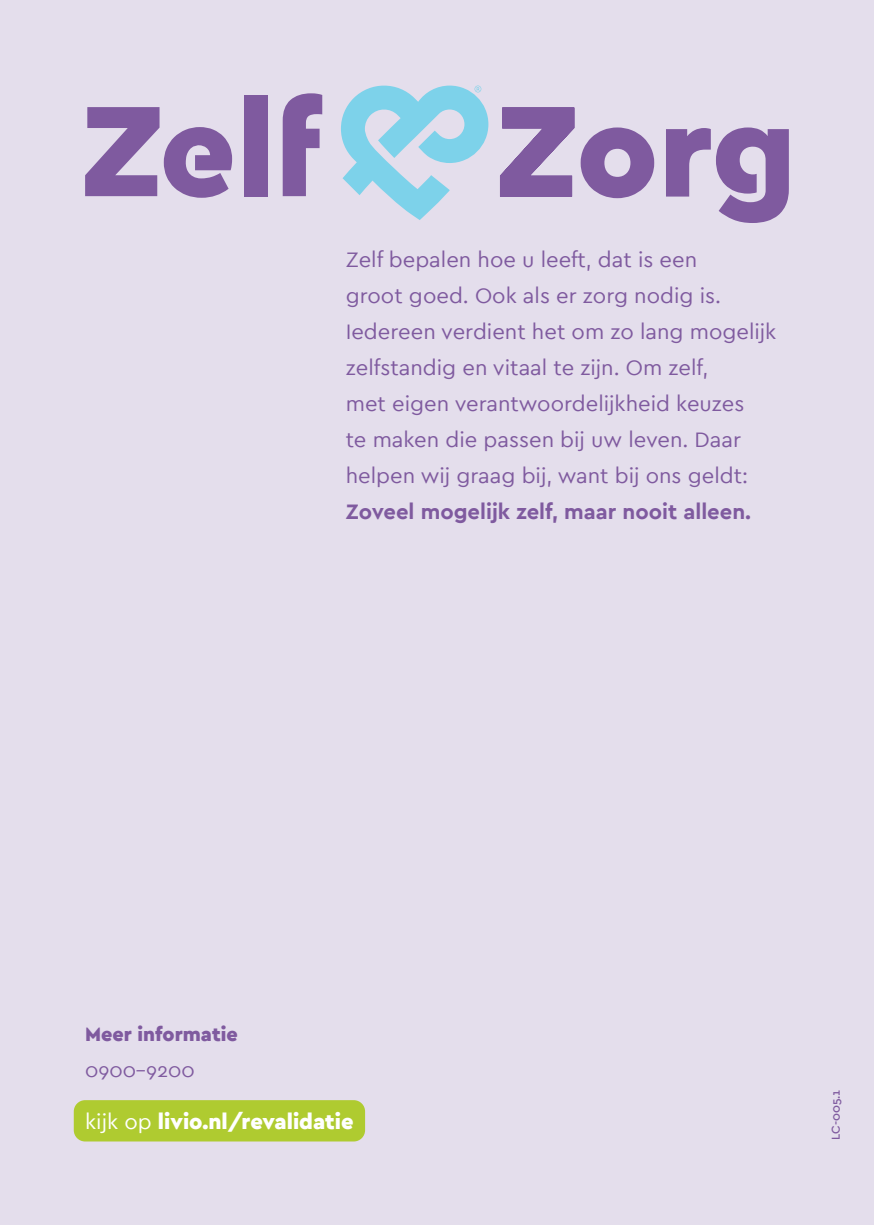
<style>
.page{position:relative;width:874px;height:1225px;background:#fff}
.page>*{position:absolute;margin:0;border:0;box-sizing:border-box;transform-origin:0 0}
.t1{font:22px/36px "Cera";color:#7f5a9f}
.t2{font:700 22px "Cera";color:#7f5a9f}
.t3{font:900 22px "Cera";color:#fff}
.t4{font:900 20px "Cera";color:#7f5a9f}
.t5{font:20px "Cera";color:#7f5a9f}
.t6{font:500 12px "Cera";color:#7f5a9f}
.s1{font-weight:400}
</style>
<div class="page">
<div style="left:0;top:0;width:873px;height:1225px;background:#e4deec"></div>
<div style="left:74px;top:1100px;width:291px;height:41px;background:#afcb30;border-radius:11px"></div>
<svg style="left:500px;top:107px;width:288px;height:116px"></svg>
<div style="left:244px;top:95px;width:24px;height:101px;background:#7f5a9f"></div>
<svg style="left:282px;top:93px;width:40px;height:103px"></svg>
<svg style="left:85px;top:107px;width:147px;height:91px"></svg>
<svg style="left:341px;top:86px;width:147px;height:134px"></svg>
<p class="t1" style="left:345px;top:241px;width:432px">Zelf bepalen hoe u leeft, dat is een<br>groot goed. Ook als er zorg nodig is.<br>Iedereen verdient het om zo lang mogelijk zelfstandig en vitaal te zijn. Om zelf,<br>met eigen verantwoordelijkheid keuzes<br>te maken die passen bij uw leven. Daar helpen wij graag bij, want bij ons geldt:</p>
<p class="t2" style="left:345px;top:497px;width:406px">Zoveel mogelijk zelf, maar nooit alleen.</p>
<p class="t4" style="left:85px;top:1020px;width:154px">Meer informatie</p>
<p class="t5" style="left:85px;top:1056px;width:111px">0900-9200</p>
<p class="t3" style="left:85px;top:1107px;width:270px"><span class="s1">kijk op</span> livio.nl/revalidatie</p>
<p class="t6" style="left:827px;top:1140px;width:52px;rotate:-90deg">LC-005.1</p>
</div>
